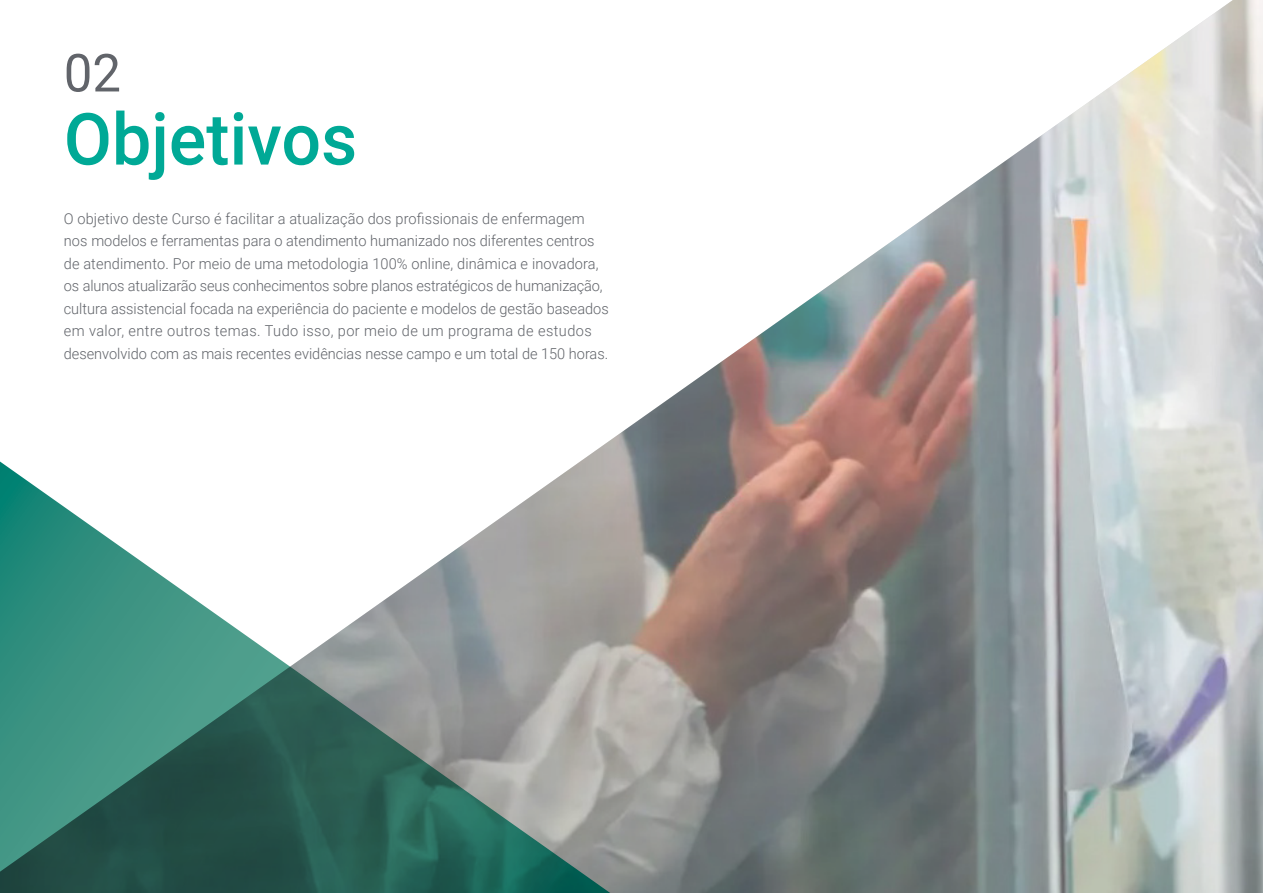
<style>
.page{position:relative;width:1263px;height:893px;background:#fff}
.page>*{position:absolute;margin:0;border:0;box-sizing:border-box;transform-origin:0 0}
.t1{font:500 72px "Roboto";color:#00a996}
.t2{font:52.5px "Roboto";color:#61646a}
.t3{font:300 15px/22.5px "Roboto";color:#61646a}
</style>
<div class="page">
<img style="left:602px;top:0;width:661px;height:893px">
<svg style="left:0;top:446px;width:640px;height:447px"></svg>
<h2 class="t2" style="left:64px;top:36px;width:59px">02</h2>
<h1 class="t1" style="left:64px;top:89px;width:295px">Objetivos</h1>
<p class="t3" style="left:64px;top:207px;width:546px">O objetivo deste Curso é facilitar a atualização dos profissionais de enfermagem nos modelos e ferramentas para o atendimento humanizado nos diferentes centros de atendimento. Por meio de uma metodologia 100% online, dinâmica e inovadora, os alunos atualizarão seus conhecimentos sobre planos estratégicos de humanização, cultura assistencial focada na experiência do paciente e modelos de gestão baseados em valor, entre outros temas. Tudo isso, por meio de um programa de estudos desenvolvido com as mais recentes evidências nesse campo e um total de 150 horas.</p>
</div>
